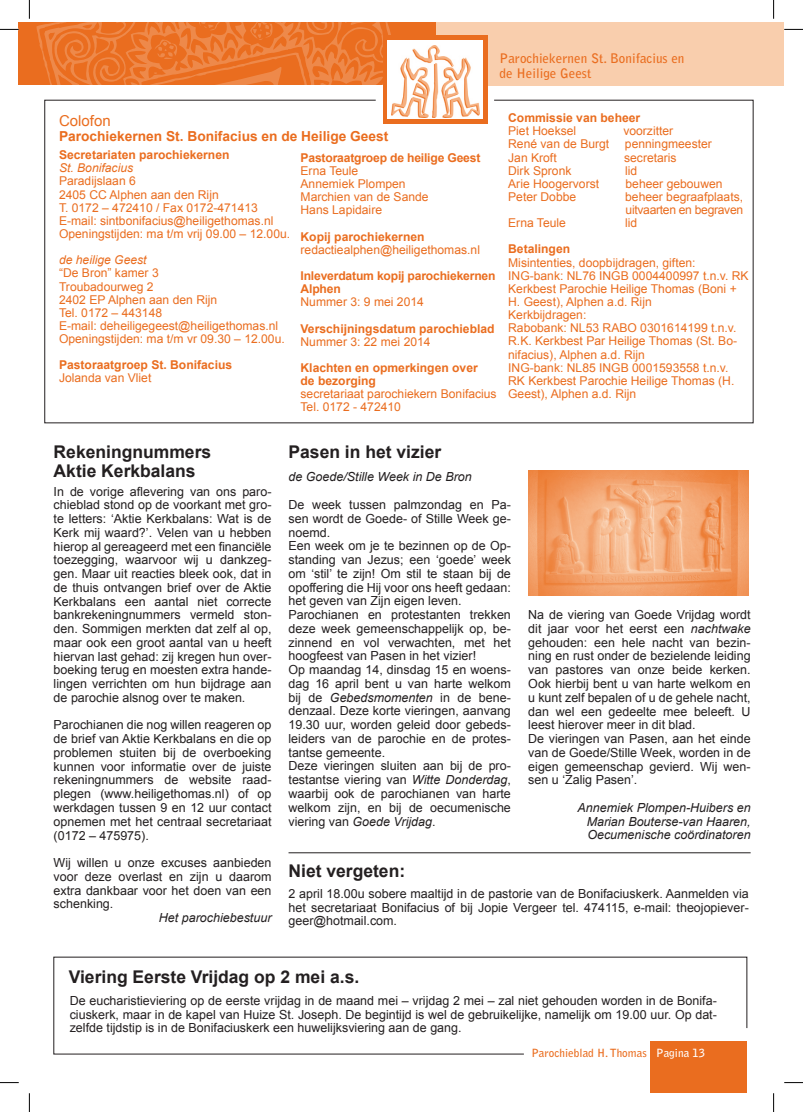
<style>
.page{position:relative;width:803px;height:1112px;background:#fff}
.page>*{position:absolute;margin:0;border:0;box-sizing:border-box;transform-origin:0 0}
.t1{font:700 17.5px/18.8px "Arial";color:#231f20}
.t2{font:15px "Arial";color:#ea6d1f}
.t3{font:700 13.75px "Arial";color:#ea6d1f}
.t4{font:700 13.12px/15.8px "Bell Gothic Std";color:#ea6d1f}
.t5{font:12.5px/13.8px "Arial";color:#231f20;text-align:justify}
.t6{font:italic 12.5px/13.8px "Arial";color:#231f20;text-align:justify}
.t7{font:12.12px/13.1px "Arial";color:#ea6d1f}
.t8{font:700 12.12px/13.1px "Arial";color:#ea6d1f}
.t9{font:italic 12.12px "Arial";color:#ea6d1f}
.t10{font:700 11.25px "Bell Gothic Std";color:#ea6d1f}
.s1{font-style:italic}
.s2{color:#fff}
</style>
<div class="page">
<div style="left:436px;top:23px;width:348px;height:63px;background:#f9cead"></div>
<div style="left:19px;top:22px;width:417px;height:63px;background:#ea6d1f"></div>
<svg style="left:36px;top:22px;width:355px;height:63px"></svg>
<div style="left:383px;top:36px;width:105px;height:88px;background:#ea6d1f"></div>
<div style="left:387px;top:41px;width:96px;height:78px;background:#fff"></div>
<img style="left:400px;top:45px;width:71px;height:55px">
<svg style="left:44px;top:100px;width:709px;height:323px"></svg>
<div style="left:651px;top:1041px;width:96px;height:51px;background:#ea6d1f"></div>
<svg style="left:53px;top:956px;width:694px;height:98px"></svg>
<img style="left:528px;top:471px;width:221px;height:124px">
<hr style="left:288px;top:852px;width:463px;height:1px;background:#231f20">
<svg style="left:0;top:29px;width:19px;height:1px"></svg>
<svg style="left:784px;top:29px;width:19px;height:1px"></svg>
<svg style="left:0;top:1082px;width:19px;height:1px"></svg>
<svg style="left:784px;top:1082px;width:19px;height:1px"></svg>
<svg style="left:29px;top:0;width:1px;height:19px"></svg>
<svg style="left:29px;top:1093px;width:1px;height:18px"></svg>
<svg style="left:773px;top:0;width:1px;height:19px"></svg>
<svg style="left:773px;top:1093px;width:1px;height:18px"></svg>
<p class="t4" style="left:500px;top:50px;width:186px">Parochiekernen St. Bonifacius en de Heilige Geest</p>
<p class="t2" style="left:59px;top:110px;width:53px">Colofon</p>
<p class="t3" style="left:59px;top:126px;width:331px">Parochiekernen St. Bonifacius en de Heilige Geest</p>
<p class="t8" style="left:301px;top:151px;width:181px">Pastoraatgroep de heilige Geest</p>
<p class="t7" style="left:301px;top:164px;width:130px">Erna Teule<br>Annemiek Plompen<br>Marchien van de Sande<br>Hans Lapidaire</p>
<p class="t8" style="left:301px;top:230px;width:125px">Kopij parochiekernen</p>
<p class="t7" style="left:301px;top:243px;width:181px">redactiealphen@heiligethomas.nl</p>
<p class="t8" style="left:301px;top:269px;width:196px">Inleverdatum kopij parochiekernen<br>Alphen</p>
<p class="t7" style="left:301px;top:295px;width:125px">Nummer 3: 9 mei 2014</p>
<p class="t8" style="left:301px;top:322px;width:196px">Verschijningsdatum parochieblad</p>
<p class="t7" style="left:301px;top:335px;width:132px">Nummer 3: 22 mei 2014</p>
<p class="t8" style="left:301px;top:361px;width:179px">Klachten en opmerkingen over de bezorging</p>
<p class="t7" style="left:301px;top:387px;width:198px">secretariaat parochiekern Bonifacius<br>Tel. 0172 - 472410</p>
<p class="t8" style="left:59px;top:148px;width:172px">Secretariaten parochiekernen</p>
<p class="t9" style="left:59px;top:160px;width:76px">St. Bonifacius</p>
<p class="t7" style="left:59px;top:174px;width:233px">Paradijslaan 6<br>2405 CC Alphen aan den Rijn<br>T. 0172 – 472410 / Fax 0172-471413<br>E-mail: sintbonifacius@heiligethomas.nl<br>Openingstijden: ma t/m vrij 09.00 – 12.00u.</p>
<p class="t9" style="left:59px;top:252px;width:89px">de heilige Geest</p>
<p class="t7" style="left:59px;top:266px;width:227px">“De Bron” kamer 3<br>Troubadourweg 2<br>2402 EP Alphen aan den Rijn<br>Tel. 0172 – 443148<br>E-mail: deheiligegeest@heiligethomas.nl<br>Openingstijden: ma t/m vr 09.30 – 12.00u.</p>
<p class="t8" style="left:59px;top:358px;width:175px">Pastoraatgroep St. Bonifacius</p>
<p class="t7" style="left:59px;top:371px;width:94px">Jolanda van Vliet</p>
<p class="t8" style="left:508px;top:111px;width:134px">Commissie van beheer</p>
<p class="t7" style="left:508px;top:124px;width:70px">Piet Hoeksel</p>
<p class="t7" style="left:623px;top:124px;width:51px">voorzitter</p>
<p class="t7" style="left:508px;top:137px;width:103px">René van de Burgt</p>
<p class="t7" style="left:625px;top:137px;width:88px">penningmeester</p>
<p class="t7" style="left:508px;top:150px;width:50px">Jan Kroft</p>
<p class="t7" style="left:624px;top:150px;width:54px">secretaris</p>
<p class="t7" style="left:508px;top:164px;width:65px">Dirk Spronk</p>
<p class="t7" style="left:625px;top:164px;width:14px">lid</p>
<p class="t7" style="left:508px;top:177px;width:92px">Arie Hoogervorst</p>
<p class="t7" style="left:625px;top:177px;width:99px">beheer gebouwen</p>
<p class="t7" style="left:508px;top:190px;width:70px">Peter Dobbe</p>
<p class="t7" style="left:625px;top:190px;width:120px">beheer begraafplaats, uitvaarten en begraven</p>
<p class="t7" style="left:508px;top:216px;width:59px">Erna Teule</p>
<p class="t7" style="left:625px;top:216px;width:14px">lid</p>
<p class="t8" style="left:508px;top:243px;width:63px">Betalingen</p>
<p class="t7" style="left:508px;top:255px;width:242px">Misintenties, doopbijdragen, giften:<br>ING-bank: NL76 INGB 0004400997 t.n.v. RK Kerkbest Parochie Heilige Thomas (Boni + H. Geest), Alphen a.d. Rijn<br>Kerkbijdragen:<br>Rabobank: NL53 RABO 0301614199 t.n.v.<br>R.K. Kerkbest Par Heilige Thomas (St. Bo&shy;nifacius), Alphen a.d. Rijn<br>ING-bank: NL85 INGB 0001593558 t.n.v.<br>RK Kerkbest Parochie Heilige Thomas (H.<br>Geest), Alphen a.d. Rijn</p>
<h1 class="t1" style="left:54px;top:443px;width:159px">Rekeningnummers<br>Aktie Kerkbalans</h1>
<h1 class="t1" style="left:288px;top:443px;width:154px">Pasen in het vizier</h1>
<p class="t5" style="left:54px;top:484px;width:219px">In de vorige aflevering van ons paro&shy;chieblad stond op de voorkant met gro&shy;te letters: ‘Aktie Kerkbalans: Wat is de Kerk mij waard?’. Velen van u hebben hierop al gereageerd met een financiële toezegging, waarvoor wij u dankzeg&shy;gen. Maar uit reacties bleek ook, dat in de thuis ontvangen brief over de Aktie Kerkbalans een aantal niet correcte bankrekeningnummers vermeld ston&shy;den. Sommigen merkten dat zelf al op, maar ook een groot aantal van u heeft hiervan last gehad: zij kregen hun over&shy;boeking terug en moesten extra hande&shy;lingen verrichten om hun bijdrage aan de parochie alsnog over te maken.</p>
<p class="t5" style="left:54px;top:718px;width:219px">Parochianen die nog willen reageren op de brief van Aktie Kerkbalans en die op problemen stuiten bij de overboeking kunnen voor informatie over de juiste rekeningnummers de website raad&shy;plegen (www.heiligethomas.nl) of op werkdagen tussen 9 en 12 uur contact opnemen met het centraal secretariaat (0172 – 475975).</p>
<p class="t5" style="left:54px;top:855px;width:219px">Wij willen u onze excuses aanbieden voor deze overlast en zijn u daarom extra dankbaar voor het doen van een schenking.</p>
<p class="t6" style="left:159px;top:910px;width:114px">Het parochiebestuur</p>
<p class="t6" style="left:288px;top:470px;width:185px">de Goede/Stille Week in De Bron</p>
<p class="t5" style="left:288px;top:497px;width:224px;text-align:left">De week tussen palmzondag en Pa&shy;sen wordt de Goede- of Stille Week ge&shy;noemd.<br>Een week om je te bezinnen op de Op&shy;standing van Jezus; een ‘goede’ week om ‘stil’ te zijn! Om stil te staan bij de opoffering die Hij voor ons heeft gedaan: het geven van Zijn eigen leven.<br>Parochianen en protestanten trekken deze week gemeenschappelijk op, be&shy;zinnend en vol verwachten, met het hoogfeest van Pasen in het vizier!<br>Op maandag 14, dinsdag 15 en woens&shy;dag 16 april bent u van harte welkom bij de <span class="s1">Gebedsmomenten</span> in de bene&shy;denzaal. Deze korte vieringen, aanvang 19.30 uur, worden geleid door gebeds&shy;leiders van de parochie en de protes&shy;tantse gemeente.<br>Deze vieringen sluiten aan bij de pro&shy;testantse viering van <span class="s1">Witte Donderdag</span>, waarbij ook de parochianen van harte welkom zijn, en bij de oecumenische viering van <span class="s1">Goede Vrijdag</span>.</p>
<p class="t5" style="left:528px;top:607px;width:224px;text-align:left">Na de viering van Goede Vrijdag wordt dit jaar voor het eerst een <span class="s1">nachtwake </span>gehouden: een hele nacht van bezin&shy;ning en rust onder de bezielende leiding van pastores van onze beide kerken.<br>Ook hierbij bent u van harte welkom en u kunt zelf bepalen of u de gehele nacht, dan wel een gedeelte mee beleeft. U leest hierover meer in dit blad.<br>De vieringen van Pasen, aan het einde van de Goede/Stille Week, worden in de eigen gemeenschap gevierd. Wij wen&shy;sen u ‘Zalig Pasen’.</p>
<p class="t6" style="left:587px;top:800px;width:165px;text-indent:-9px">Annemiek Plompen-Huibers en Marian Bouterse-van Haaren, Oecumenische coördinatoren</p>
<h1 class="t1" style="left:288px;top:861px;width:118px">Niet vergeten:</h1>
<p class="t5" style="left:288px;top:886px;width:462px">2 april 18.00u sobere maaltijd in de pastorie van de Bonifaciuskerk. Aanmelden via het secretariaat Bonifacius of bij Jopie Vergeer tel. 474115, e-mail: theojopiever&shy;geer@hotmail.com.</p>
<h1 class="t1" style="left:69px;top:967px;width:292px">Viering Eerste Vrijdag op 2 mei a.s.</h1>
<p class="t5" style="left:70px;top:993px;width:649px">De eucharistieviering op de eerste vrijdag in de maand mei – vrijdag 2 mei – zal niet gehouden worden in de Bonifa&shy;ciuskerk, maar in de kapel van Huize St. Joseph. De begintijd is wel de gebruikelijke, namelijk om 19.00 uur. Op dat&shy;zelfde tijdstip is in de Bonifaciuskerk een huwelijksviering aan de gang.</p>
<p class="t10" style="left:531px;top:1045px;width:175px">Parochieblad H. Thomas <span class="s2">Pagina 13</span></p>
</div>
